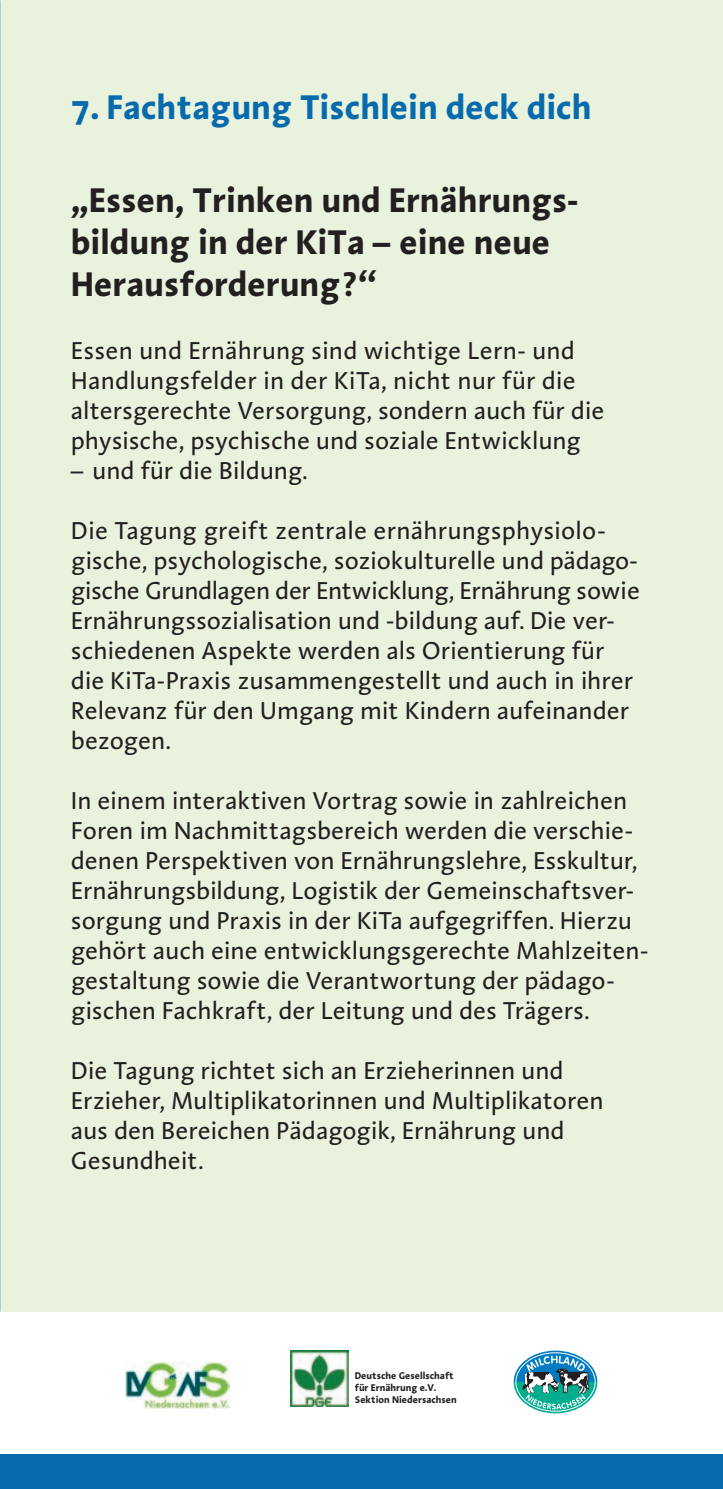
<style>
.page{position:relative;width:723px;height:1489px;background:#fff}
.page>*{position:absolute;margin:0;border:0;box-sizing:border-box;transform-origin:0 0}
.t1{font:700 35px/42px "Aroma LT";color:#231f20}
.t2{font:700 35px "Aroma LT";color:#076aac}
.t3{font:25px/30px "Aroma LT";letter-spacing:-.01em;color:#231f20}
.Adresse{font:700 10px "Aroma LT";color:#231f20}
</style>
<div class="page">
<div style="left:0;top:0;width:723px;height:1311px;background:#e8f2dd"></div>
<div style="left:0;top:1454px;width:723px;height:34px;background:#076aac"></div>
<img style="left:0;top:432px;width:1px;height:545px">
<svg style="left:514px;top:1350px;width:83px;height:63px"></svg>
<div style="left:516px;top:1352px;width:79px;height:59px;border:1px solid #fff;border-radius:50%"></div>
<img style="left:290px;top:1350px;width:59px;height:56px">
<img style="left:126px;top:1361px;width:103px;height:46px">
<p class="t2" style="left:71px;top:84px;width:522px">7. Fachtagung Tischlein deck dich</p>
<p class="t1" style="left:71px;top:178px;width:509px">„Essen, Trinken und Ernährungs&shy;bildung in der KiTa – eine neue<br>Herausforderung?“</p>
<p class="t3" style="left:71px;top:335px;width:535px">Essen und Ernährung sind wichtige Lern- und Handlungsfelder in der KiTa, nicht nur für die altersgerechte Versorgung, sondern auch für die physische, psychische und soziale Entwicklung</p>
<p class="t3" style="left:71px;top:455px;width:238px">– und für die Bildung.</p>
<p class="t3" style="left:71px;top:515px;width:571px">Die Tagung greift zentrale ernährungsphysiolo&shy;gische, psychologische, soziokulturelle und pädago&shy;gische Grundlagen der Entwicklung, Ernährung sowie Ernährungssozialisation und -bildung auf. Die ver&shy;schiedenen Aspekte werden als Orientierung für die KiTa-Praxis zusammengestellt und auch in ihrer Relevanz für den Umgang mit Kindern aufeinander bezogen.</p>
<p class="t3" style="left:71px;top:785px;width:579px">In einem interaktiven Vortrag sowie in zahlreichen Foren im Nachmittagsbereich werden die verschie&shy;denen Perspektiven von Ernährungslehre, Esskultur, Ernährungsbildung, Logistik der Gemeinschaftsver&shy;sorgung und Praxis in der KiTa aufgegriffen. Hierzu gehört auch eine entwicklungsgerechte Mahlzeiten&shy;gestaltung sowie die Verantwortung der pädago&shy;gischen Fachkraft, der Leitung und des Trägers.</p>
<p class="t3" style="left:71px;top:1055px;width:534px">Die Tagung richtet sich an Erzieherinnen und Erzieher, Multiplikatorinnen und Multiplikatoren aus den Bereichen Pädagogik, Ernährung und Gesundheit.</p>
<p class="Adresse" style="left:355px;top:1369px;width:101px">Deutsche Gesellschaft</p>
<p class="Adresse" style="left:355px;top:1381px;width:83px">für Ernährung e.V.</p>
<p class="Adresse" style="left:355px;top:1393px;width:104px">Sektion Niedersachsen</p>
</div>
